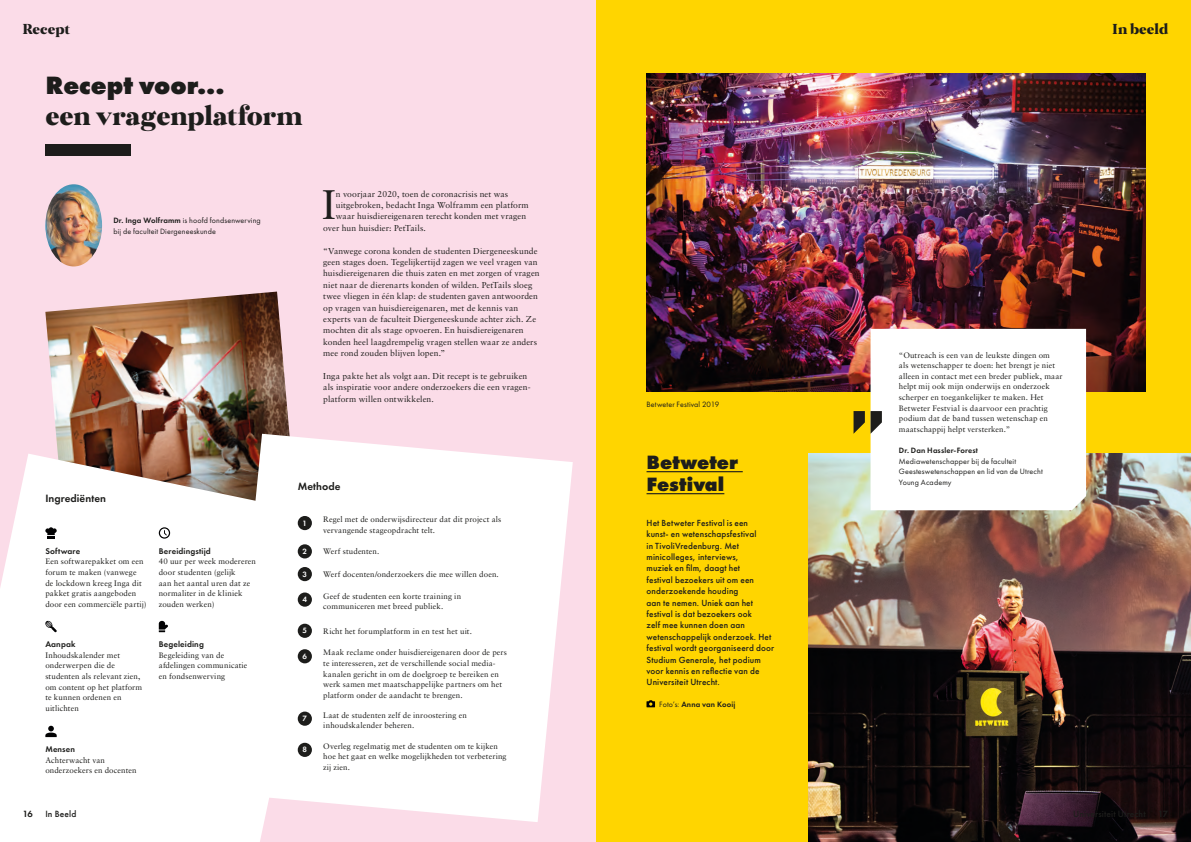
<style>
.page{position:relative;width:1191px;height:842px;background:#fff}
.page>*{position:absolute;margin:0;border:0;box-sizing:border-box;transform-origin:0 0}
.t1{font:41.3px "Sabon LT Std";color:#1d1d1b}
.t2{font:900 26px "Kisba";letter-spacing:-.01em;color:#1d1d1b}
.t3{font:800 26px "Futura PT";color:#1d1d1b}
.t4{font:800 20px/22px "Futura PT";letter-spacing:.005em;color:#1d1d1b}
.t5{font:900 14px "Kisba";letter-spacing:-.005em;color:#1d1d1b}
.t6{font:600 11px "Futura PT";letter-spacing:.005em;color:#1d1d1b}
.t7{font:500 9.4px "Futura PT";letter-spacing:.015em;color:#1d1d1b}
.t8{font:600 9.4px "Futura PT";color:#1d1d1b}
.t9{font:500 9.2px/11.4px "Futura PT";letter-spacing:.015em;color:#1d1d1b}
.t10{font:8.6px/11.4px "Sabon LT Std";letter-spacing:.01em;color:#1d1d1b}
.t11{font:600 8.6px "Futura PT";letter-spacing:.015em;color:#1d1d1b}
.t12{font:8px/10.6px "Sabon LT Std";letter-spacing:.01em;color:#1d1d1b}
.t13{font:8px/10.6px "Futura PT";letter-spacing:.015em;color:#1d1d1b}
.t14{font:600 8px "Futura PT";letter-spacing:.015em;color:#1d1d1b}
.t15{font:600 8px "Futura PT";color:#fff}
.s1{font-weight:600}
.s2{font-weight:400}
</style>
<div class="page">
<div style="left:595px;top:0;width:596px;height:842px;background:#ffd500"></div>
<div style="left:0;top:0;width:595px;height:842px;background:#fbdce8"></div>
<img style="left:45px;top:292px;width:245px;height:162px">
<img style="left:808px;top:454px;width:383px;height:388px">
<img style="left:646px;top:74px;width:499px;height:317px">
<svg style="left:0;top:454px;width:264px;height:388px;background:#f9f7f6"></svg>
<svg style="left:227px;top:434px;width:346px;height:388px;background:#fcf8f9"></svg>
<hr style="left:646px;top:471px;width:96px;height:1px;background:#1d1d1b">
<hr style="left:646px;top:493px;width:78px;height:1px;background:#1d1d1b">
<svg style="left:646px;top:700px;width:9px;height:7px"></svg>
<svg style="left:853px;top:329px;width:233px;height:181px;background:#f9f6f1"></svg>
<div style="left:45px;top:145px;width:85px;height:11px;background:#1d1d1b"></div>
<img style="left:45px;top:184px;width:57px;height:82px">
<svg style="left:159px;top:527px;width:11px;height:12px"></svg>
<svg style="left:45px;top:527px;width:12px;height:12px"></svg>
<svg style="left:45px;top:621px;width:12px;height:11px"></svg>
<svg style="left:45px;top:726px;width:12px;height:11px"></svg>
<svg style="left:159px;top:621px;width:9px;height:11px"></svg>
<div style="left:298px;top:516px;width:14px;height:14px;background:#1d1d1b;border-radius:50%"></div>
<div style="left:298px;top:544px;width:14px;height:14px;background:#1d1d1b;border-radius:50%"></div>
<div style="left:298px;top:567px;width:14px;height:14px;background:#1d1d1b;border-radius:50%"></div>
<div style="left:298px;top:592px;width:14px;height:15px;background:#1d1d1b;border-radius:50%"></div>
<div style="left:298px;top:624px;width:14px;height:14px;background:#1d1d1b;border-radius:50%"></div>
<div style="left:298px;top:649px;width:14px;height:14px;background:#1d1d1b;border-radius:50%"></div>
<div style="left:298px;top:711px;width:14px;height:15px;background:#1d1d1b;border-radius:50%"></div>
<div style="left:298px;top:743px;width:14px;height:14px;background:#1d1d1b;border-radius:50%"></div>
<h3 class="t5" style="left:23px;top:19px;width:49px">Recept</h3>
<h3 class="t5" style="left:1112px;top:19px;width:57px">In beeld</h3>
<h2 class="t3" style="left:45px;top:69px;width:181px">Recept voor...</h2>
<h2 class="t2" style="left:45px;top:98px;width:259px">een vragenplatform</h2>
<p class="t13" style="left:113px;top:215px;width:149px;line-height:11px"><span class="s1">Dr. Inga Wolframm</span> is hoofd fondsenwerving bij de faculteit Diergeneeskunde</p>
<h1 class="t1" style="left:322px;top:180px;width:15px">I</h1>
<p class="t10" style="left:336px;top:188px;width:174px">n voorjaar 2020, toen de coronacrisis net was</p>
<p class="t10" style="left:336px;top:199px;width:194px">uitgebroken, bedacht Inga Wolframm een platform</p>
<p class="t10" style="left:336px;top:211px;width:192px">waar huisdiereigenaren terecht konden met vragen</p>
<p class="t10" style="left:323px;top:222px;width:104px">over hun huisdier: PetTails.</p>
<p class="t10" style="left:323px;top:245px;width:218px">“Vanwege corona konden de studenten Diergeneeskunde geen stages doen. Tegelijkertijd zagen we veel vragen van huisdiereigenaren die thuis zaten en met zorgen of vragen niet naar de dierenarts konden of wilden. PetTails sloeg twee vliegen in één klap: de studenten gaven antwoorden op vragen van huisdiereigenaren, met de kennis van experts van de faculteit Diergeneeskunde achter zich. Ze mochten dit als stage opvoeren. En huisdiereigenaren konden heel laagdrempelig vragen stellen waar ze anders mee rond zouden blijven lopen.”</p>
<p class="t10" style="left:323px;top:370px;width:209px">Inga pakte het als volgt aan. Dit recept is te gebruiken als inspiratie voor andere onderzoekers die een vragen&shy;platform willen ontwikkelen.</p>
<h3 class="t6" style="left:45px;top:491px;width:62px">Ingrediënten</h3>
<p class="t11" style="left:45px;top:545px;width:36px">Software</p>
<p class="t12" style="left:45px;top:556px;width:103px">Een softwarepakket om een forum te maken (vanwege de lockdown kreeg Inga dit pakket gratis aangeboden door een commerciële partij)</p>
<p class="t11" style="left:45px;top:639px;width:32px">Aanpak</p>
<p class="t12" style="left:45px;top:650px;width:98px">Inhoudskalender met onderwerpen die de studenten als relevant zien, om content op het platform te kunnen ordenen en uitlichten</p>
<p class="t11" style="left:159px;top:545px;width:53px">Bereidingstijd</p>
<p class="t12" style="left:159px;top:556px;width:99px">40 uur per week modereren door studenten (gelijk<br>aan het aantal uren dat ze normaliter in de kliniek zouden werken)</p>
<p class="t11" style="left:159px;top:639px;width:47px">Begeleiding</p>
<p class="t12" style="left:159px;top:650px;width:90px">Begeleiding van de afdelingen communicatie en fondsenwerving</p>
<p class="t11" style="left:45px;top:744px;width:31px">Mensen</p>
<p class="t12" style="left:45px;top:755px;width:93px">Achterwacht van onderzoekers en docenten</p>
<p class="t8" style="left:23px;top:808px;width:12px">16</p>
<p class="t7" style="left:45px;top:808px;width:32px">In Beeld</p>
<h3 class="t6" style="left:298px;top:480px;width:44px">Methode</h3>
<p class="t12" style="left:323px;top:514px;width:180px">Regel met de onderwijsdirecteur dat dit project als vervangende stageopdracht telt.</p>
<p class="t12" style="left:323px;top:546px;width:58px">Werf studenten.</p>
<p class="t12" style="left:323px;top:569px;width:177px">Werf docenten/onderzoekers die mee willen doen.</p>
<p class="t12" style="left:323px;top:590px;width:139px">Geef de studenten een korte training in communiceren met breed publiek.</p>
<p class="t12" style="left:323px;top:626px;width:150px">Richt het forumplatform in en test het uit.</p>
<p class="t12" style="left:323px;top:647px;width:185px">Maak reclame onder huisdiereigenaren door de pers te interesseren, zet de verschillende social media&shy;kanalen gericht in om de doelgroep te bereiken en werk samen met maatschappelijke partners om het platform onder de aandacht te brengen.</p>
<p class="t15" style="left:302px;top:518px;width:6px">1</p>
<p class="t15" style="left:302px;top:546px;width:6px">2</p>
<p class="t15" style="left:302px;top:569px;width:6px">3</p>
<p class="t15" style="left:302px;top:594px;width:6px">4</p>
<p class="t15" style="left:302px;top:626px;width:6px">5</p>
<p class="t15" style="left:302px;top:651px;width:6px">6</p>
<p class="t15" style="left:302px;top:713px;width:6px">7</p>
<p class="t15" style="left:302px;top:745px;width:6px">8</p>
<p class="t12" style="left:323px;top:709px;width:145px">Laat de studenten zelf de inroostering en inhoudskalender beheren.</p>
<p class="t12" style="left:323px;top:741px;width:185px">Overleg regelmatig met de studenten om te kijken hoe het gaat en welke mogelijkheden tot verbetering zij zien.</p>
<p class="t13" style="left:646px;top:398px;width:74px">Betweter Festival 2019</p>
<h3 class="t4" style="left:646px;top:451px;width:93px">Betweter<br>Festival</h3>
<p class="t9" style="left:646px;top:517px;width:129px">Het Betweter Festival is een<br>kunst- en wetenschapsfestival<br>in TivoliVredenburg. Met minicolleges, interviews,<br>muziek en film, daagt het<br>festival bezoekers uit om een onderzoekende houding<br>aan te nemen. Uniek aan het festival is dat bezoekers ook<br>zelf mee kunnen doen aan wetenschappelijk onderzoek. Het festival wordt georganiseerd door<br>Studium Generale, het podium voor kennis en reflectie van de<br>Universiteit Utrecht.</p>
<p class="t14" style="left:659px;top:699px;width:78px"><span class="s2">Foto’s:</span> Anna van Kooij</p>
<p class="t12" style="left:899px;top:349px;width:165px">“Outreach is een van de leukste dingen om<br>als wetenschapper te doen: het brengt je niet alleen in contact met een breder publiek, maar helpt mij ook mijn onderwijs en onderzoek scherper en toegankelijker te maken. Het Betweter Festvial is daarvoor een prachtig podium dat de band tussen wetenschap en maatschappij helpt versterken.”</p>
<p class="t14" style="left:899px;top:445px;width:81px">Dr. Dan Hassler-Forest</p>
<p class="t13" style="left:899px;top:456px;width:145px">Mediawetenschapper bij de faculteit<br>Geesteswetenschappen en lid van de Utrecht<br>Young Academy</p>
</div>
